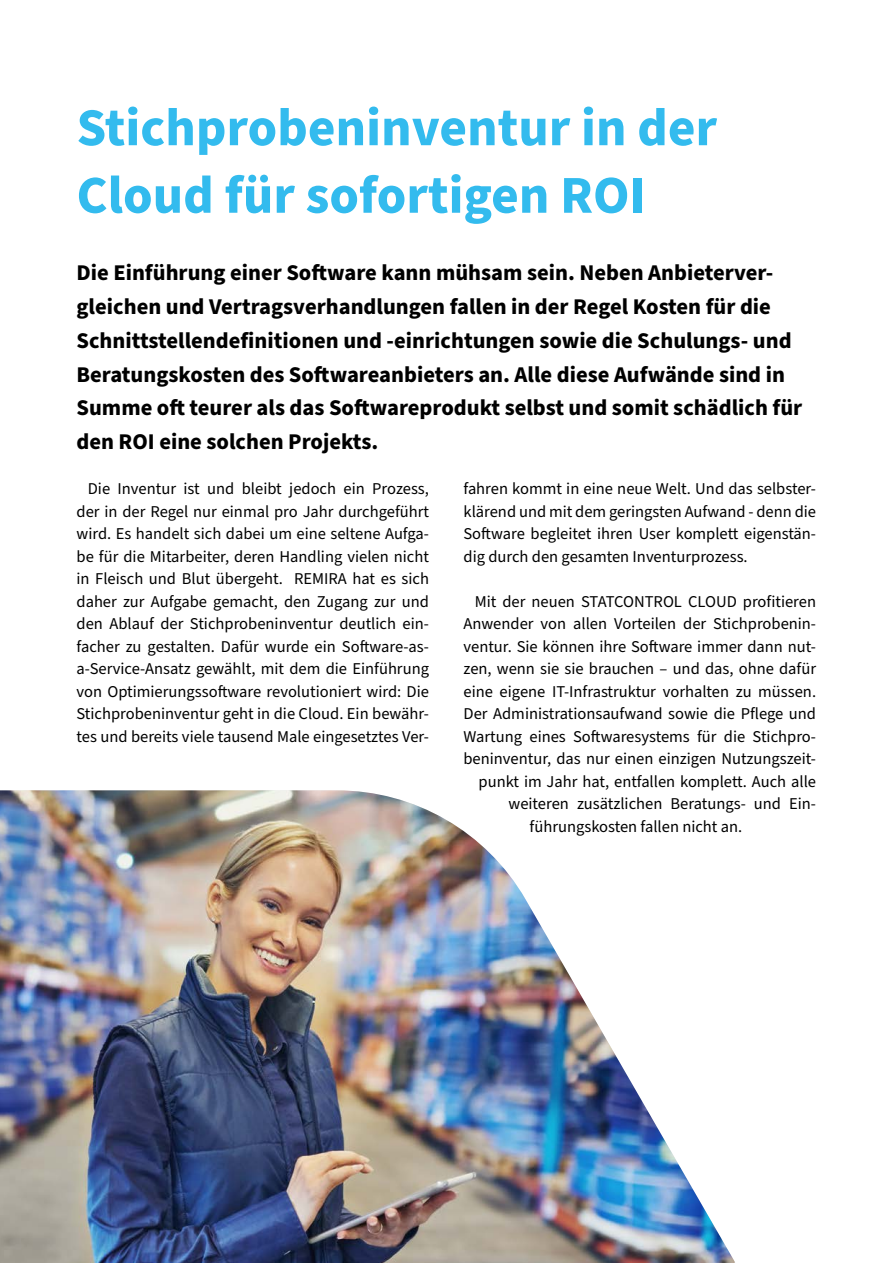
<style>
.page{position:relative;width:893px;height:1263px;background:#fff}
.page>*{position:absolute;margin:0;border:0;box-sizing:border-box;transform-origin:0 0}
.t1{font:700 53.25px/67.5px "Source Sans Pro";color:#3be}
.t2{font:700 22.5px/33.8px "Source Sans Pro";color:#000}
.t3{font:16.5px/22.5px "Source Sans Pro";color:#000;text-align:justify}
</style>
<div class="page">
<img style="left:0;top:790px;width:735px;height:473px">
<h1 class="t1" style="left:77px;top:95px;width:642px">Stichprobeninventur in der<br>Cloud für sofortigen ROI</h1>
<p class="t2" style="left:77px;top:256px;width:727px">Die Einführung einer Software kann mühsam sein. Neben Anbieterver&shy;gleichen und Vertragsverhandlungen fallen in der Regel Kosten für die Schnittstellendefinitionen und -einrichtungen sowie die Schulungs- und Beratungskosten des Softwareanbieters an. Alle diese Aufwände sind in Summe oft teurer als das Softwareprodukt selbst und somit schädlich für den ROI eine solchen Projekts.</p>
<p class="t3" style="left:77px;top:478px;width:354px;text-indent:11px">Die Inventur ist und bleibt jedoch ein Prozess, der in der Regel nur einmal pro Jahr durchgeführt wird. Es handelt sich dabei um eine seltene Aufga&shy;be für die Mitarbeiter, deren Handling vielen nicht in Fleisch und Blut übergeht. REMIRA hat es sich daher zur Aufgabe gemacht, den Zugang zur und den Ablauf der Stichprobeninventur deutlich ein&shy;facher zu gestalten. Dafür wurde ein Software-as&shy;a-Service-Ansatz gewählt, mit dem die Einführung von Optimierungssoftware revolutioniert wird: Die Stichprobeninventur geht in die Cloud. Ein bewähr&shy;tes und bereits viele tausend Male eingesetztes Ver-</p>
<p class="t3" style="left:463px;top:478px;width:354px">fahren kommt in eine neue Welt. Und das selbster&shy;klärend und mit dem geringsten Aufwand - denn die Software begleitet ihren User komplett eigenstän&shy;dig durch den gesamten Inventurprozess.</p>
<p class="t3" style="left:475px;top:590px;width:343px">Mit der neuen STATCONTROL CLOUD profitieren</p>
<p class="t3" style="left:463px;top:613px;width:354px">Anwender von allen Vorteilen der Stichprobenin-</p>
<p class="t3" style="left:463px;top:635px;width:354px">ventur. Sie können ihre Software immer dann nut-</p>
<p class="t3" style="left:463px;top:658px;width:354px">zen, wenn sie sie brauchen – und das, ohne dafür</p>
<p class="t3" style="left:463px;top:680px;width:354px">eine eigene IT-Infrastruktur vorhalten zu müssen.</p>
<p class="t3" style="left:463px;top:703px;width:354px">Der Administrationsaufwand sowie die Pflege und</p>
<p class="t3" style="left:463px;top:725px;width:354px">Wartung eines Softwaresystems für die Stichpro-</p>
<p class="t3" style="left:463px;top:748px;width:354px">beninventur, das nur einen einzigen Nutzungszeit-</p>
<p class="t3" style="left:479px;top:770px;width:339px">punkt im Jahr hat, entfallen komplett. Auch alle</p>
<p class="t3" style="left:509px;top:793px;width:309px">weiteren zusätzlichen Beratungs- und Ein-</p>
<p class="t3" style="left:530px;top:815px;width:214px">führungskosten fallen nicht an.</p>
</div>
